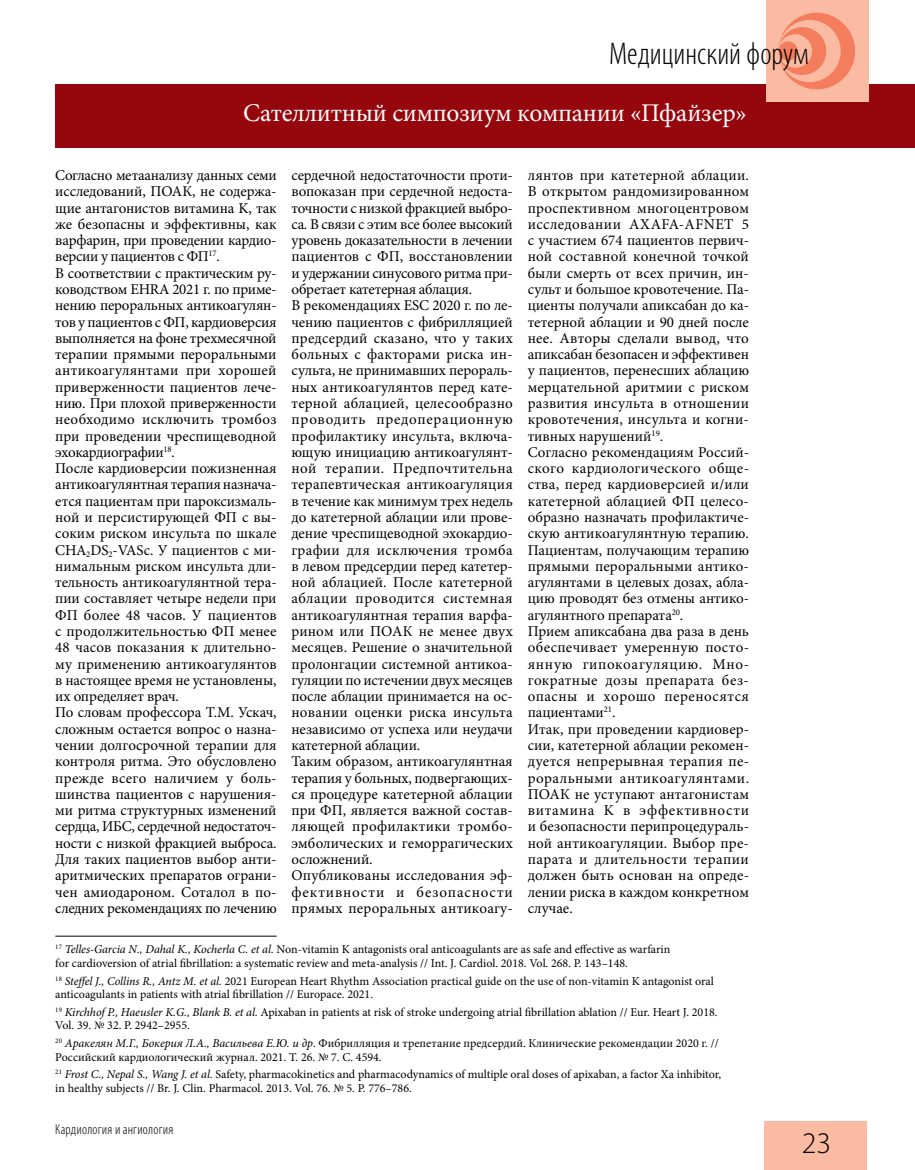
<style>
.page{position:relative;width:915px;height:1170px;background:#fff}
.page>*{position:absolute;margin:0;border:0;box-sizing:border-box;transform-origin:0 0}
.t1{font:300 condensed 31.5px "Myriad Pro";color:#000}
.t2{font:300 30px "Myriad Pro";color:#000}
.t3{font:25.5px "Minion Pro";letter-spacing:-.01em;color:#fff}
.t4{font:15px/16.2px "Minion Pro";color:#000}
.t5{font:300 condensed 14.25px "Myriad Pro";letter-spacing:.015em;color:#000}
.t6{font:12px/13.5px "Minion Pro";color:#000}
.s1{font-style:italic}
</style>
<div class="page">
<div style="left:55px;top:84px;width:859px;height:63px;background:#96070d"></div>
<div style="left:765px;top:0;width:102px;height:102px;background:#fabba2"></div>
<svg style="left:778px;top:13px;width:76px;height:76px"></svg>
<div style="left:778px;top:41px;width:19px;height:20px;background:#f47d5e;border-radius:50%"></div>
<div style="left:764px;top:1121px;width:102px;height:48px;background:#fabba2"></div>
<hr style="left:55px;top:935px;width:221px;height:1px;background:#000">
<h1 class="t1" style="left:608px;top:35px;width:201px">Медицинский форум</h1>
<h3 class="t3" style="left:243px;top:95px;width:505px">Сателлитный симпозиум компании «Пфайзер»</h3>
<p class="t4" style="left:55px;top:167px;width:223px">Согласно метаанализу данных семи исследований, ПОАК, не содержа&shy;щие антагонистов витамина K, так же безопасны и эффективны, как варфарин, при проведении кардио&shy;версии у пациентов с ФП<sup>17</sup>.<br>В соответствии с практическим ру&shy;ководством EHRA 2021 г. по приме&shy;нению пероральных антикоагулян&shy;тов у пациентов с ФП, кардиоверсия выполняется на фоне трехмесячной терапии прямыми пероральными антикоагулянтами при хорошей приверженности пациентов лече&shy;нию. При плохой приверженности необходимо исключить тромбоз при проведении чреспищеводной эхокардиографии<sup>18</sup>.<br>После кардиоверсии пожизненная антикоагулянтная терапия назнача&shy;ется пациентам при пароксизмаль&shy;ной и персистирующей ФП с вы&shy;соким риском инсульта по шкале<br>CHA<sub>2</sub>DS<sub>2</sub>-VASc. У пациентов с ми&shy;нимальным риском инсульта дли&shy;тельность антикоагулянтной тера&shy;пии составляет четыре недели при<br>ФП более 48 часов. У пациентов с продолжительностью ФП менее<br>48 часов показания к длительно&shy;му применению антикоагулянтов в настоящее время не установлены, их определяет врач.<br>По словам профессора Т.М. Ускач, сложным остается вопрос о назна&shy;чении долгосрочной терапии для контроля ритма. Это обусловлено прежде всего наличием у боль&shy;шинства пациентов с нарушения&shy;ми ритма структурных изменений сердца, ИБС, сердечной недостаточ&shy;ности с низкой фракцией выброса.<br>Для таких пациентов выбор анти&shy;аритмических препаратов ограни&shy;чен амиодароном. Соталол в по&shy;следних рекомендациях по лечению</p>
<p class="t4" style="left:291px;top:167px;width:223px">сердечной недостаточности проти&shy;вопоказан при сердечной недоста&shy;точности с низкой фракцией выбро&shy;са. В связи с этим все более высокий уровень доказательности в лечении пациентов с ФП, восстановлении и удержании синусового ритма при&shy;обретает катетерная аблация.<br>В рекомендациях ESC 2020 г. по ле&shy;чению пациентов с фибрилляцией предсердий сказано, что у таких больных с факторами риска ин&shy;сульта, не принимавших перораль&shy;ных антикоагулянтов перед кате&shy;терной аблацией, целесообразно проводить предоперационную профилактику инсульта, включа&shy;ющую инициацию антикоагулянт&shy;ной терапии. Предпочтительна терапевтическая антикоагуляция в течение как минимум трех недель до катетерной аблации или прове&shy;дение чреспищеводной эхокардио&shy;графии для исключения тромба в левом предсердии перед катетер&shy;ной аблацией. После катетерной аблации проводится системная антикоагулянтная терапия варфа&shy;рином или ПОАК не менее двух месяцев. Решение о значительной пролонгации системной антикоа&shy;гуляции по истечении двух месяцев после аблации принимается на ос&shy;новании оценки риска инсульта независимо от успеха или неудачи катетерной аблации.<br>Таким образом, антикоагулянтная терапия у больных, подвергающих&shy;ся процедуре катетерной аблации при ФП, является важной состав&shy;ляющей профилактики тромбо&shy;эмболических и геморрагических осложнений.<br>Опубликованы исследования эф&shy;фективности и безопасности прямых пероральных антикоагу-</p>
<p class="t4" style="left:527px;top:167px;width:223px">лянтов при катетерной аблации.<br>В открытом рандомизированном проспективном многоцентровом исследовании AXAFA-AFNET 5 с участием 674 пациентов первич&shy;ной составной конечной точкой были смерть от всех причин, ин&shy;сульт и большое кровотечение. Па&shy;циенты получали апиксабан до ка&shy;тетерной аблации и 90 дней после нее. Авторы сделали вывод, что апиксабан безопасен и эффективен у пациентов, перенесших аблацию мерцательной аритмии с риском развития инсульта в отношении кровотечения, инсульта и когни&shy;тивных нарушений<sup>19</sup>.<br>Согласно рекомендациям Россий&shy;ского кардиологического обще&shy;ства, перед кардиоверсией и/или катетерной аблацией ФП целесо&shy;образно назначать профилактиче&shy;скую антикоагулянтную терапию.<br>Пациентам, получающим терапию прямыми пероральными антико&shy;агулянтами в целевых дозах, абла&shy;цию проводят без отмены антико&shy;агулянтного препарата<sup>20</sup>.<br>Прием апиксабана два раза в день обеспечивает умеренную посто&shy;янную гипокоагуляцию. Мно&shy;гократные дозы препарата без&shy;опасны и хорошо переносятся пациентами<sup>21</sup>.<br>Итак, при проведении кардиовер&shy;сии, катетерной аблации рекомен&shy;дуется непрерывная терапия пе&shy;роральными антикоагулянтами.<br>ПОАК не уступают антагонистам витамина K в эффективности и безопасности перипроцедураль&shy;ной антикоагуляции. Выбор пре&shy;парата и длительности терапии должен быть основан на опреде&shy;лении риска в каждом конкретном случае.</p>
<p class="t6" style="left:55px;top:942px;width:616px"><sup>17</sup> <span class="s1">Telles-Garcia N., Dahal K., Kocherla C. et al.</span> Non-vitamin K antagonists oral anticoagulants are as safe and effective as warfarin for cardioversion of atrial fibrillation: a systematic review and meta-analysis // Int. J. Cardiol. 2018. Vol. 268. P. 143–148.</p>
<p class="t6" style="left:55px;top:974px;width:659px"><sup>18</sup> <span class="s1">Steffel J., Collins R., Antz M. et al.</span> 2021 European Heart Rhythm Association practical guide on the use of non-vitamin K antagonist oral anticoagulants in patients with atrial fibrillation // Europace. 2021.</p>
<p class="t6" style="left:55px;top:1005px;width:663px"><sup>19</sup> <span class="s1">Kirchhof P., Haeusler K.G., Blank B. et al.</span> Apixaban in patients at risk of stroke undergoing atrial fibrillation ablation // Eur. Heart J. 2018.<br>Vol. 39. № 32. P. 2942–2955.</p>
<p class="t6" style="left:55px;top:1036px;width:664px"><sup>20</sup> <span class="s1">Аракелян М.Г., Бокерия Л.А., Васильева Е.Ю. и др</span>. Фибрилляция и трепетание предсердий. Клинические рекомендации 2020 г. //<br>Российский кардиологический журнал. 2021. Т. 26. № 7. С. 4594.</p>
<p class="t6" style="left:55px;top:1067px;width:667px"><sup>21</sup> <span class="s1">Frost C., Nepal S., Wang J. et al.</span> Safety, pharmacokinetics and pharmacodynamics of multiple oral doses of apixaban, a factor Xa inhibitor, in healthy subjects // Br. J. Clin. Pharmacol. 2013. Vol. 76. № 5. P. 776–786.</p>
<p class="t5" style="left:55px;top:1120px;width:119px">Кардиология и ангиология</p>
<h2 class="t2" style="left:801px;top:1125px;width:31px">23</h2>
</div>
